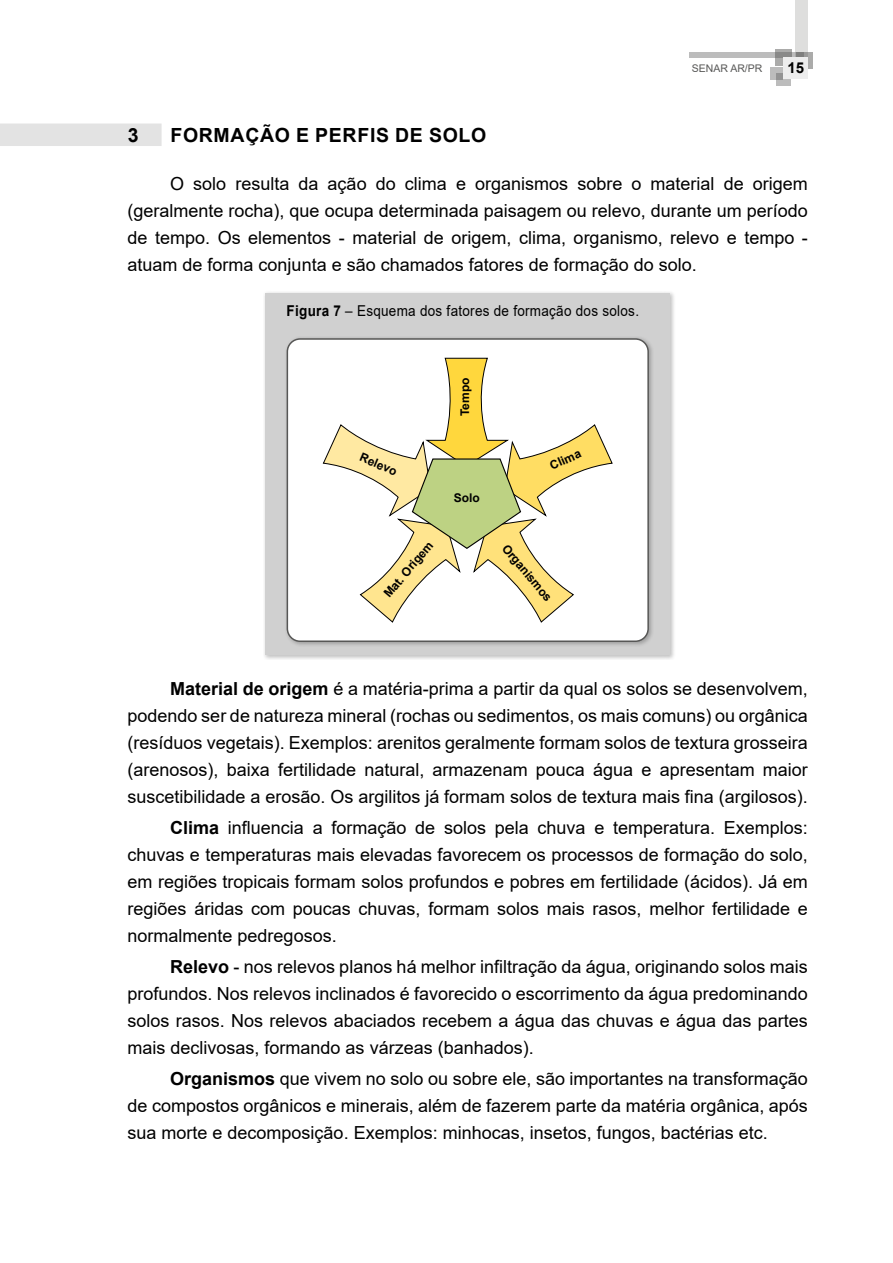
<style>
.page{position:relative;width:893px;height:1263px;background:#fff}
.page>*{position:absolute;margin:0;border:0;box-sizing:border-box;transform-origin:0 0}
.t1{font:700 19.5px "Arial";letter-spacing:.035em;color:#000}
.t2{font:18px/27px "Arial";color:#000;text-align:justify}
.t3{font:15px "Arial";letter-spacing:.02em;color:#000;scale:.9 1}
.t4{font:700 15px "Arial";color:#000}
.t5{font:700 12px "Arial";color:#000}
.t6{font:10.5px "Arial";color:#575756}
.s1{font-weight:700}
</style>
<div class="page">
<svg style="left:776px;top:73px;width:15px;height:12px"></svg>
<svg style="left:770px;top:67px;width:12px;height:12px"></svg>
<div style="left:796px;top:52px;width:17px;height:16px;background:#ababaa"></div>
<svg style="left:775px;top:50px;width:17px;height:16px"></svg>
<svg style="left:689px;top:52px;width:107px;height:6px"></svg>
<svg style="left:796px;top:0;width:12px;height:58px"></svg>
<div style="left:784px;top:58px;width:24px;height:21px;background:#ededed"></div>
<div style="left:0;top:124px;width:162px;height:22px;background:#e3e3e3"></div>
<div style="left:263px;top:291px;width:412px;height:369px;background:#000;opacity:.25"></div>
<div style="left:265px;top:293px;width:405px;height:362px;background:#d0d0d0"></div>
<div style="left:285px;top:336px;width:369px;height:311px;background:#000;opacity:.25"></div>
<div style="left:287px;top:339px;width:361px;height:302px;background:#fff;border-radius:13px"></div>
<svg style="left:323px;top:358px;width:290px;height:264px"></svg>
<div style="left:287px;top:338px;width:362px;height:304px;border:2px solid #575756;border-radius:13px"></div>
<p class="t6" style="left:692px;top:61px;width:72px">SENAR AR/PR</p>
<p class="t4" style="left:787px;top:57px;width:18px">15</p>
<p class="t1" style="left:128px;top:121px;width:12px">3</p>
<p class="t1" style="left:170px;top:121px;width:317px">FORMAÇÃO E PERFIS DE SOLO</p>
<p class="t2" style="left:128px;top:170px;width:682px;text-indent:43px">O solo resulta da ação do clima e organismos sobre o material de origem (geralmente rocha), que ocupa determinada paisagem ou relevo, durante um período de tempo. Os elementos - material de origem, clima, organismo, relevo e tempo - atuam de forma conjunta e são chamados fatores de formação do solo.</p>
<p class="t3" style="left:287px;top:301px;width:393px"><span class="s1">Figura 7</span> – Esquema dos fatores de formação dos solos.</p>
<p class="t5" style="left:364px;top:449px;width:41px;rotate:23deg">Relevo</p>
<p class="t5" style="left:380px;top:590px;width:71px;rotate:-50deg">Mat. Origem</p>
<p class="t5" style="left:457px;top:416px;width:40px;rotate:-90deg">Tempo</p>
<p class="t5" style="left:454px;top:489px;width:28px">Solo</p>
<p class="t5" style="left:547px;top:458px;width:34px;rotate:-24deg">Clima</p>
<p class="t5" style="left:511px;top:540px;width:72px;rotate:50deg">Organismos</p>
<p class="t2" style="left:128px;top:674px;width:682px;text-indent:43px"><span class="s1">Material de origem</span> é a matéria-prima a partir da qual os solos se desenvolvem, podendo ser de natureza mineral (rochas ou sedimentos, os mais comuns) ou orgânica (resíduos vegetais). Exemplos: arenitos geralmente formam solos de textura grosseira (arenosos), baixa fertilidade natural, armazenam pouca água e apresentam maior suscetibilidade a erosão. Os argilitos já formam solos de textura mais fina (argilosos).</p>
<p class="t2" style="left:128px;top:814px;width:682px;text-indent:43px"><span class="s1">Clima</span> influencia a formação de solos pela chuva e temperatura. Exemplos: chuvas e temperaturas mais elevadas favorecem os processos de formação do solo, em regiões tropicais formam solos profundos e pobres em fertilidade (ácidos). Já em regiões áridas com poucas chuvas, formam solos mais rasos, melhor fertilidade e normalmente pedregosos.</p>
<p class="t2" style="left:128px;top:953px;width:682px;text-indent:43px"><span class="s1">Relevo</span> - nos relevos planos há melhor infiltração da água, originando solos mais profundos. Nos relevos inclinados é favorecido o escorrimento da água predominando solos rasos. Nos relevos abaciados recebem a água das chuvas e água das partes mais declivosas, formando as várzeas (banhados).</p>
<p class="t2" style="left:128px;top:1065px;width:682px;text-indent:43px"><span class="s1">Organismos</span> que vivem no solo ou sobre ele, são importantes na transformação de compostos orgânicos e minerais, além de fazerem parte da matéria orgânica, após sua morte e decomposição. Exemplos: minhocas, insetos, fungos, bactérias etc.</p>
</div>
